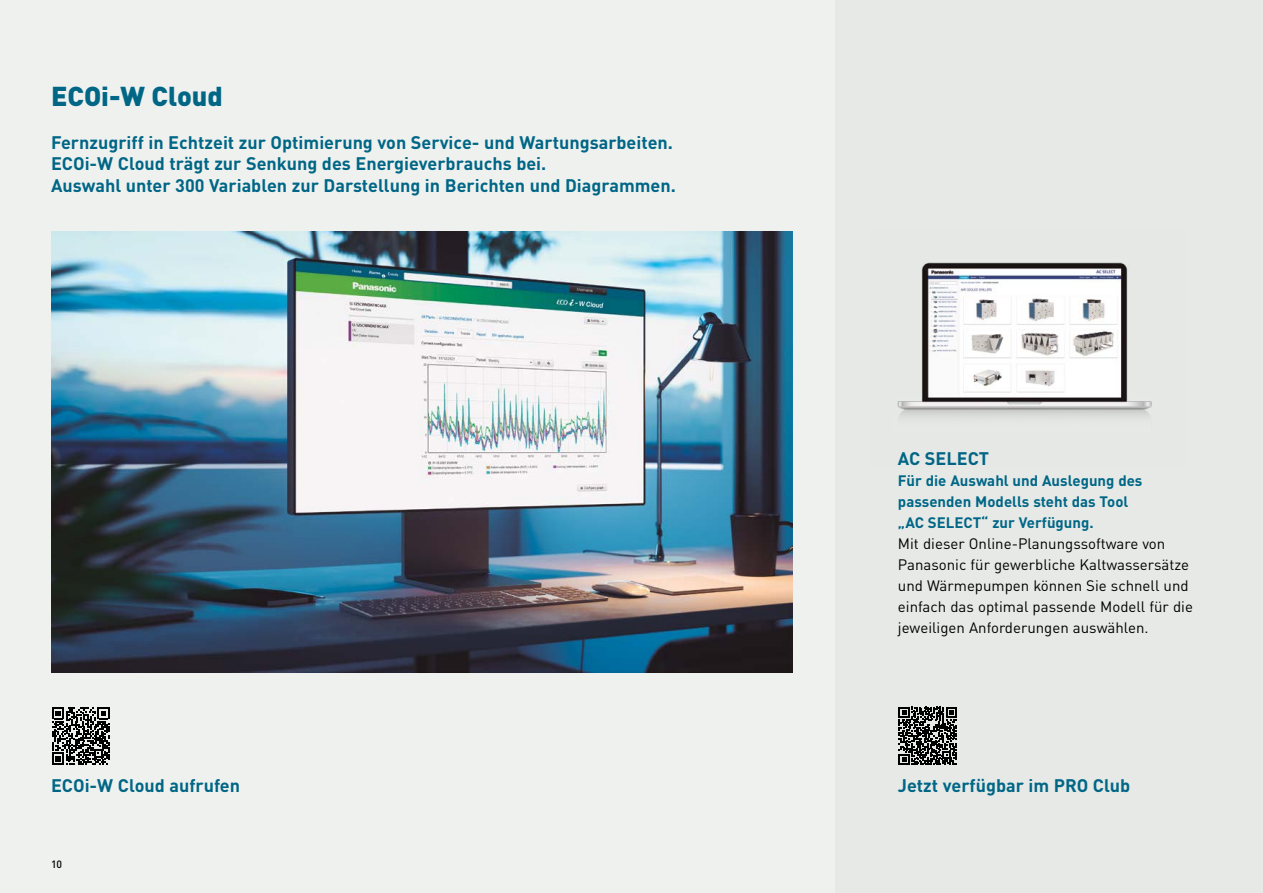
<style>
.page{position:relative;width:1263px;height:893px;background:#eff1ef}
.page>*{position:absolute;margin:0;border:0;box-sizing:border-box;transform-origin:0 0}
.t1{font:900 27px "DIN Pro";color:#006686}
.t2{font:700 18px/21.6px "DIN Pro";color:#006686}
.t3{font:15px/21px "DIN Pro";color:#000}
.t4{font:700 15px/21.3px "DIN Pro";color:#006686}
.t5{font:500 10.5px "DIN Pro";color:#000}
</style>
<div class="page">
<div style="left:836px;top:0;width:427px;height:893px;background:#e6e9e6"></div>
<img style="left:51px;top:232px;width:742px;height:440px">
<svg style="left:52px;top:707px;width:58px;height:58px"></svg>
<svg style="left:899px;top:707px;width:58px;height:58px"></svg>
<img style="left:897px;top:262px;width:255px;height:155px">
<h1 class="t1" style="left:51px;top:74px;width:173px">ECOi-W Cloud</h1>
<p class="t2" style="left:51px;top:130px;width:626px">Fernzugriff in Echtzeit zur Optimierung von Service- und Wartungsarbeiten.<br>ECOi-W Cloud trägt zur Senkung des Energieverbrauchs bei.<br>Auswahl unter 300 Variablen zur Darstellung in Berichten und Diagrammen.</p>
<p class="t2" style="left:898px;top:446px;width:93px">AC SELECT</p>
<p class="t4" style="left:898px;top:469px;width:246px">Für die Auswahl und Auslegung des passenden Modells steht das Tool „AC SELECT“ zur Verfügung.</p>
<p class="t3" style="left:898px;top:532px;width:297px">Mit dieser Online-Planungssoftware von Panasonic für gewerbliche Kaltwassersätze und Wärmepumpen können Sie schnell und einfach das optimal passende Modell für die jeweiligen Anforderungen auswählen.</p>
<p class="t2" style="left:51px;top:774px;width:191px">ECOi-W Cloud aufrufen</p>
<p class="t2" style="left:898px;top:774px;width:234px">Jetzt verfügbar im PRO Club</p>
<p class="t5" style="left:51px;top:856px;width:13px">10</p>
</div>
